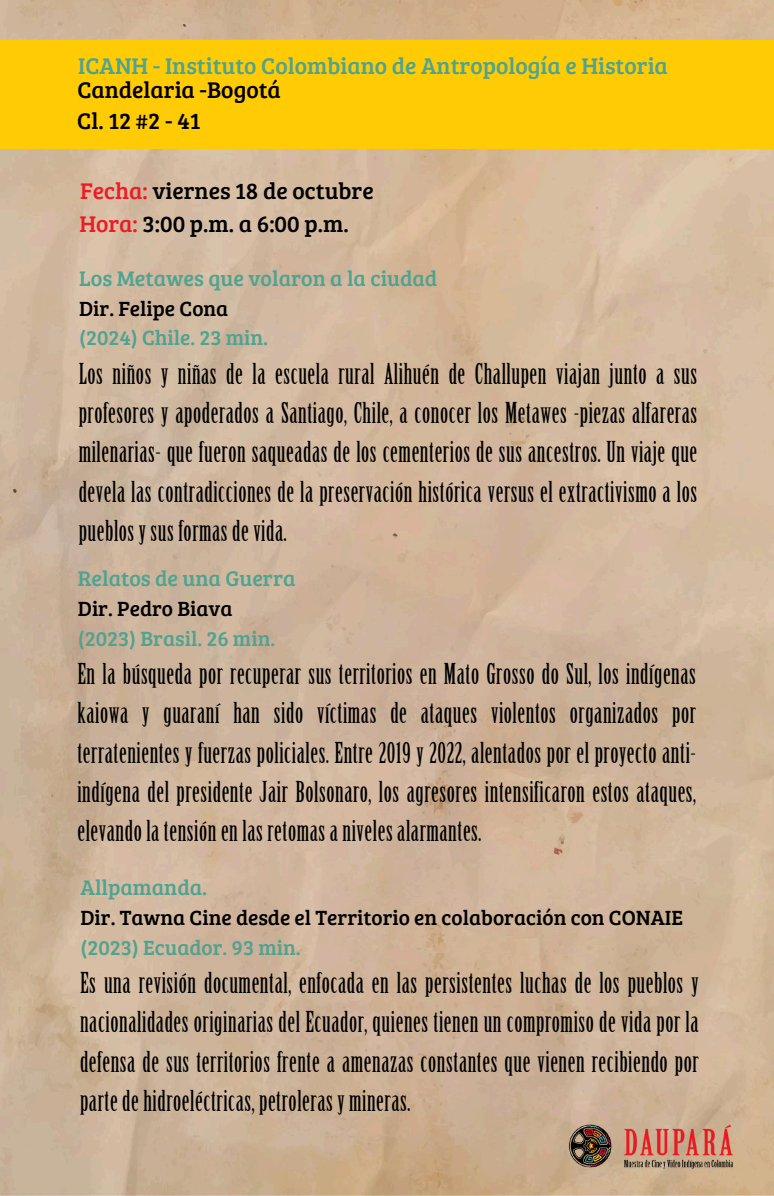
<style>
.page{position:relative;width:774px;height:1196px;background:#fff}
.page>*{position:absolute;margin:0;border:0;box-sizing:border-box;transform-origin:0 0}
.t1{font:28.12px/39.4px "Birch";letter-spacing:.02em;color:#000;text-align:justify}
.t2{font:23.44px/30.5px "Bree Serif";color:#000}
.t3{font:23.44px "Bree Serif";color:#4ea391}
.t4{font:21.88px "Bree Serif";color:#4ea391}
.t5{font:21.25px "Bree Serif";color:#000}
.t6{font:21.25px "Bree Serif";color:#4ea391}
.s1{color:#ed1c24}
</style>
<div class="page">
<img style="left:0;top:0;width:773px;height:1195px">
<div style="left:0;top:40px;width:773px;height:109px;background:#ffcb05"></div>
<img style="left:527px;top:1096px;width:246px;height:99px">
<p class="t3" style="left:78px;top:48px;width:591px">ICANH - Instituto Colombiano de Antropología e Historia</p>
<p class="t2" style="left:77px;top:73px;width:205px">Candelaria -Bogotá<br>Cl. 12 #2 - 41</p>
<p class="t2" style="left:79px;top:173px;width:296px;line-height:33.3px"><span class="s1">Fecha:</span> viernes 18 de octubre<br><span class="s1">Hora:</span> 3:00 p.m. a 6:00 p.m.</p>
<p class="t4" style="left:79px;top:262px;width:359px">Los Metawes que volaron a la ciudad</p>
<p class="t5" style="left:79px;top:293px;width:151px">Dir. Felipe Cona</p>
<p class="t6" style="left:79px;top:322px;width:190px">(2024) Chile. 23 min.</p>
<p class="t1" style="left:79px;top:355px;width:620px">Los niños y niñas de la escuela rural Alihuén de Challupen viajan junto a sus profesores y apoderados a Santiago, Chile, a conocer los Metawes -piezas alfareras milenarias- que fueron saqueadas de los cementerios de sus ancestros. Un viaje que devela las contradicciones de la preservación histórica versus el extractivismo a los pueblos y sus formas de vida.</p>
<p class="t4" style="left:78px;top:562px;width:219px">Relatos de una Guerra</p>
<p class="t5" style="left:78px;top:593px;width:156px">Dir. Pedro Biava</p>
<p class="t6" style="left:78px;top:622px;width:199px">(2023) Brasil. 26 min.</p>
<p class="t1" style="left:77px;top:655px;width:620px">En la búsqueda por recuperar sus territorios en Mato Grosso do Sul, los indígenas kaiowa y guaraní han sido víctimas de ataques violentos organizados por terratenientes y fuerzas policiales. Entre 2019 y 2022, alentados por el proyecto anti&shy;indígena del presidente Jair Bolsonaro, los agresores intensificaron estos ataques, elevando la tensión en las retomas a niveles alarmantes.</p>
<p class="t4" style="left:80px;top:871px;width:128px">Allpamanda.</p>
<p class="t5" style="left:80px;top:902px;width:604px">Dir. Tawna Cine desde el Territorio en colaboración con CONAIE</p>
<p class="t6" style="left:80px;top:931px;width:221px">(2023) Ecuador. 93 min.</p>
<p class="t1" style="left:80px;top:964px;width:620px">Es una revisión documental, enfocada en las persistentes luchas de los pueblos y nacionalidades originarias del Ecuador, quienes tienen un compromiso de vida por la defensa de sus territorios frente a amenazas constantes que vienen recibiendo por parte de hidroeléctricas, petroleras y mineras.</p>
</div>
